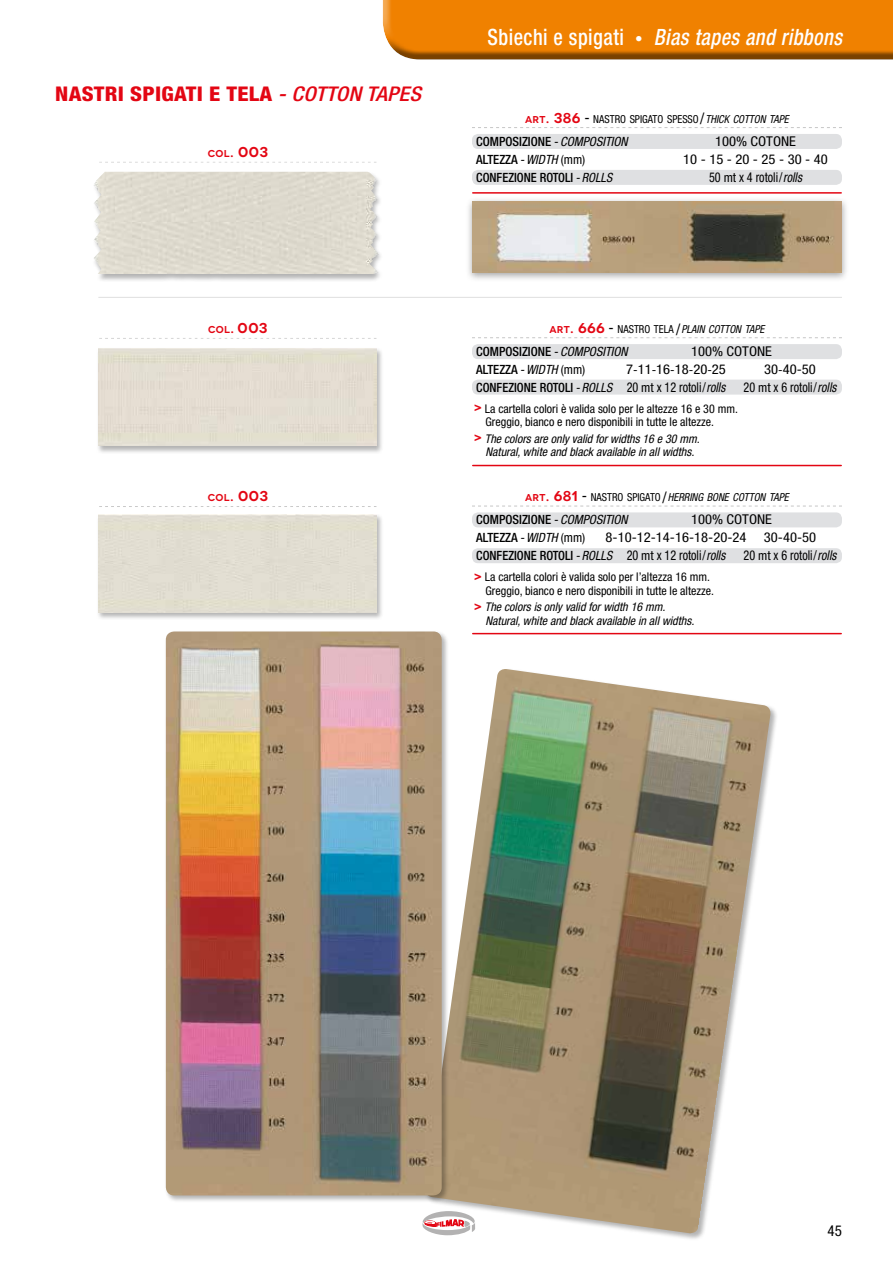
<style>
.page{position:relative;width:893px;height:1263px;background:#fff}
.page>*{position:absolute;margin:0;border:0;box-sizing:border-box;transform-origin:0 0}
.t1{font:italic 500 condensed 22.5px "Helvetica Neue";letter-spacing:.025em;color:#fff;scale:.9 1}
.t2{font:800 condensed 20.25px "Helvetica Neue";letter-spacing:.01em;color:#e30613;scale:1.1 1}
.t3{font:condensed 15px "Helvetica Neue";color:#000}
.t4{font:600 14.25px "Novecentowide";letter-spacing:.035em;color:#e30613}
.t5{font:condensed 13.5px "Helvetica Neue";color:#000;scale:1.08 1}
.t6{font:condensed 13.5px "Helvetica Neue";color:#000;scale:.9 1}
.t7{font:condensed 13.5px "Helvetica Neue";color:#000;scale:1.08 1}
.t8{font:500 condensed 12.75px "Helvetica Neue";color:#000}
.t9{font:condensed 12px/13.5px "Helvetica Neue";color:#000}
.t10{font:italic condensed 12px/13.5px "Helvetica Neue";color:#000;text-align:center}
.t11{font:italic condensed 10.95px "Helvetica Neue";color:#000;scale:.96 1}
.t12{font:condensed 10.95px "Helvetica Neue";color:#000;scale:.96 1}
.s1{font-weight:500;font-style:italic}
.s2{font-size:10.05px}
.s3{font-style:normal}
.s4{font-weight:400;font-style:normal;font-size:15px}
.s5{font-family:"Novecentowide";font-weight:600;font-stretch:normal;font-size:10.05px;color:#e30613}
.s6{font-family:"Novecentowide";font-weight:600;font-stretch:normal;font-size:14.25px;color:#e30613}
.s7{font-size:15.75px}
.s8{font-style:italic}
.s9{font-weight:400;font-style:italic}
.s10{font-weight:400}
.s11{font-size:12.75px}
.s12{font-family:"Novecentowide";font-weight:600;font-style:normal;font-stretch:normal;font-size:10.05px;color:#e30613}
.s13{font-family:"Novecentowide";font-weight:600;font-style:normal;font-stretch:normal;font-size:14.25px;color:#e30613}
.s14{font-style:normal;font-size:15.75px}
.s15{font-size:12px}
.s16{font-weight:400;font-size:13.5px}
.s17{font-weight:400;font-style:italic;font-size:13.5px}
.s18{font-weight:700;font-size:12.75px;color:#e30613}
.s19{font-weight:700;font-style:normal;font-size:12.75px;color:#e30613}
</style>
<div class="page">
<svg style="left:422px;top:1219px;width:2px;height:9px"></svg>
<div style="left:382px;top:0;width:511px;height:62px;background:#000;opacity:.5"></div>
<div style="left:96px;top:347px;width:288px;height:107px;background:#000;opacity:.3"></div>
<div style="left:98px;top:348px;width:279px;height:98px;background:#e3ded2"></div>
<div style="left:92px;top:171px;width:292px;height:111px;background:#000;opacity:.3"></div>
<img style="left:93px;top:172px;width:286px;height:102px">
<hr style="left:98px;top:297px;width:744px;height:1px;background:#e3e3e3">
<div style="left:465px;top:197px;width:384px;height:85px;background:#000;opacity:.35"></div>
<img style="left:473px;top:202px;width:369px;height:71px">
<img style="left:424px;top:669px;width:347px;height:565px">
<div style="left:164px;top:630px;width:285px;height:573px;background:#000;opacity:.3"></div>
<img style="left:166px;top:631px;width:276px;height:564px">
<hr style="left:98px;top:162px;width:280px;height:3px;background:#000;opacity:.5">
<hr style="left:98px;top:338px;width:280px;height:3px;background:#000;opacity:.5">
<div style="left:96px;top:514px;width:288px;height:106px;background:#000;opacity:.3"></div>
<div style="left:98px;top:515px;width:279px;height:97px;background:#e1ded1"></div>
<hr style="left:98px;top:506px;width:280px;height:3px;background:#000;opacity:.5">
<div style="left:472px;top:170px;width:370px;height:15px;background:#dfe0e2;border-radius:6px"></div>
<svg style="left:472px;top:127px;width:370px;height:1px"></svg>
<div style="left:472px;top:134px;width:370px;height:15px;background:#dfe0e2;border-radius:6px"></div>
<hr style="left:473px;top:192px;width:368px;height:2px;background:#e30613">
<div style="left:472px;top:380px;width:370px;height:15px;background:#dfe0e2;border-radius:6px"></div>
<svg style="left:472px;top:337px;width:370px;height:1px"></svg>
<div style="left:472px;top:344px;width:370px;height:15px;background:#dfe0e2;border-radius:6px"></div>
<hr style="left:473px;top:465px;width:368px;height:1px;background:#e30613">
<div style="left:472px;top:548px;width:370px;height:15px;background:#dfe0e2;border-radius:6px"></div>
<svg style="left:472px;top:506px;width:370px;height:1px"></svg>
<div style="left:472px;top:512px;width:370px;height:15px;background:#dfe0e2;border-radius:6px"></div>
<hr style="left:473px;top:633px;width:368px;height:1px;background:#e30613">
<h2 class="t2" style="left:55px;top:82px;width:334px">NASTRI SPIGATI E TELA <span class="s1">- COTTON TAPES</span></h2>
<p class="t4" style="left:208px;top:143px;width:62px"><span class="s2">COL</span>. 003</p>
<h1 class="t1" style="left:487px;top:24px;width:395px"><span class="s3">Sbiechi e spigati</span> <span class="s4">•</span> Bias tapes and ribbons</h1>
<p class="t12" style="left:525px;top:113px;width:276px"><span class="s5">ART</span><span class="s6">. 386</span> <span class="s7">-</span> NASTRO SPIGATO SPESSO<span class="s7">/</span><span class="s8">THICK COTTON TAPE</span></p>
<p class="t8" style="left:476px;top:134px;width:153px">COMPOSIZIONE <span class="s9">- COMPOSITION</span></p>
<p class="t7" style="left:715px;top:133px;width:76px">100% COTONE</p>
<p class="t8" style="left:476px;top:152px;width:111px">ALTEZZA <span class="s9">-WIDTH</span> <span class="s10">(mm)</span></p>
<p class="t5" style="left:683px;top:151px;width:135px">10 - 15 - 20 - 25 - 30 - 40</p>
<p class="t8" style="left:476px;top:170px;width:137px">CONFEZIONE ROTOLI <span class="s9">- ROLLS</span></p>
<p class="t6" style="left:709px;top:169px;width:105px">50 <span class="s11">mt</span> x 4 rotoli/<span class="s8">rolls</span></p>
<p class="t4" style="left:208px;top:319px;width:61px"><span class="s2">COL</span>. 003</p>
<p class="t4" style="left:208px;top:487px;width:62px"><span class="s2">COL</span>. 003</p>
<p class="t11" style="left:550px;top:323px;width:225px"><span class="s12">ART</span><span class="s13">. 666</span> <span class="s14">-</span> <span class="s3">NASTRO TELA</span> <span class="s14">/</span>PLAIN COTTON TAPE</p>
<p class="t8" style="left:476px;top:344px;width:153px">COMPOSIZIONE <span class="s9">- COMPOSITION</span></p>
<p class="t7" style="left:691px;top:343px;width:76px">100% COTONE</p>
<p class="t8" style="left:476px;top:362px;width:111px">ALTEZZA <span class="s9">-WIDTH</span> <span class="s10">(mm)</span></p>
<p class="t5" style="left:626px;top:361px;width:94px">7<span class="s15">-</span>11<span class="s15">-</span>16<span class="s15">-</span>18<span class="s15">-</span>20<span class="s15">-</span>25</p>
<p class="t5" style="left:764px;top:361px;width:49px">30<span class="s15">-</span>40-50</p>
<p class="t8" style="left:476px;top:380px;width:251px">CONFEZIONE ROTOLI <span class="s9">- ROLLS</span> <span class="s16">20</span> <span class="s10">mt</span> <span class="s16">x 12 rotoli/</span><span class="s17">rolls</span></p>
<p class="t6" style="left:744px;top:379px;width:105px">20 <span class="s11">mt</span> x 6 rotoli/<span class="s8">rolls</span></p>
<p class="t9" style="left:485px;top:402px;width:254px;text-indent:-11px"><span class="s18">&gt;</span> La cartella colori è valida solo per le altezze 16 e 30 mm.<br>Greggio, bianco e nero disponibili in tutte le altezze.</p>
<p class="t10" style="left:474px;top:432px;width:227px"><span class="s19">&gt;</span> The colors are only valid for widths 16 e 30 mm.<br>Natural, white and black available in all widths.</p>
<p class="t11" style="left:525px;top:491px;width:276px"><span class="s12">ART</span><span class="s13">. 681</span> <span class="s14">-</span> <span class="s3">NASTRO SPIGATO</span> <span class="s14">/</span>HERRING BONE COTTON TAPE</p>
<p class="t8" style="left:476px;top:512px;width:153px">COMPOSIZIONE <span class="s9">- COMPOSITION</span></p>
<p class="t7" style="left:691px;top:512px;width:76px">100% COTONE</p>
<p class="t8" style="left:476px;top:530px;width:111px">ALTEZZA <span class="s9">-WIDTH</span> <span class="s10">(mm)</span></p>
<p class="t5" style="left:606px;top:530px;width:132px">8-10-12-14-16-18-20-24</p>
<p class="t5" style="left:764px;top:530px;width:50px">30-40-50</p>
<p class="t8" style="left:476px;top:548px;width:251px">CONFEZIONE ROTOLI <span class="s9">- ROLLS</span> <span class="s16">20</span> <span class="s10">mt</span> <span class="s16">x 12 rotoli/</span><span class="s17">rolls</span></p>
<p class="t6" style="left:744px;top:548px;width:105px">20 <span class="s11">mt</span> x 6 rotoli/<span class="s8">rolls</span></p>
<p class="t9" style="left:485px;top:570px;width:230px;text-indent:-11px"><span class="s18">&gt;</span> La cartella colori è valida solo per l’altezza 16 mm.<br>Greggio, bianco e nero disponibili in tutte le altezze.</p>
<p class="t10" style="left:485px;top:600px;width:210px;text-align:left;text-indent:-11px"><span class="s19">&gt;</span> The colors is only valid for width 16 mm.<br>Natural, white and black available in all widths.</p>
<p class="t3" style="left:827px;top:1221px;width:16px">45</p>
</div>
